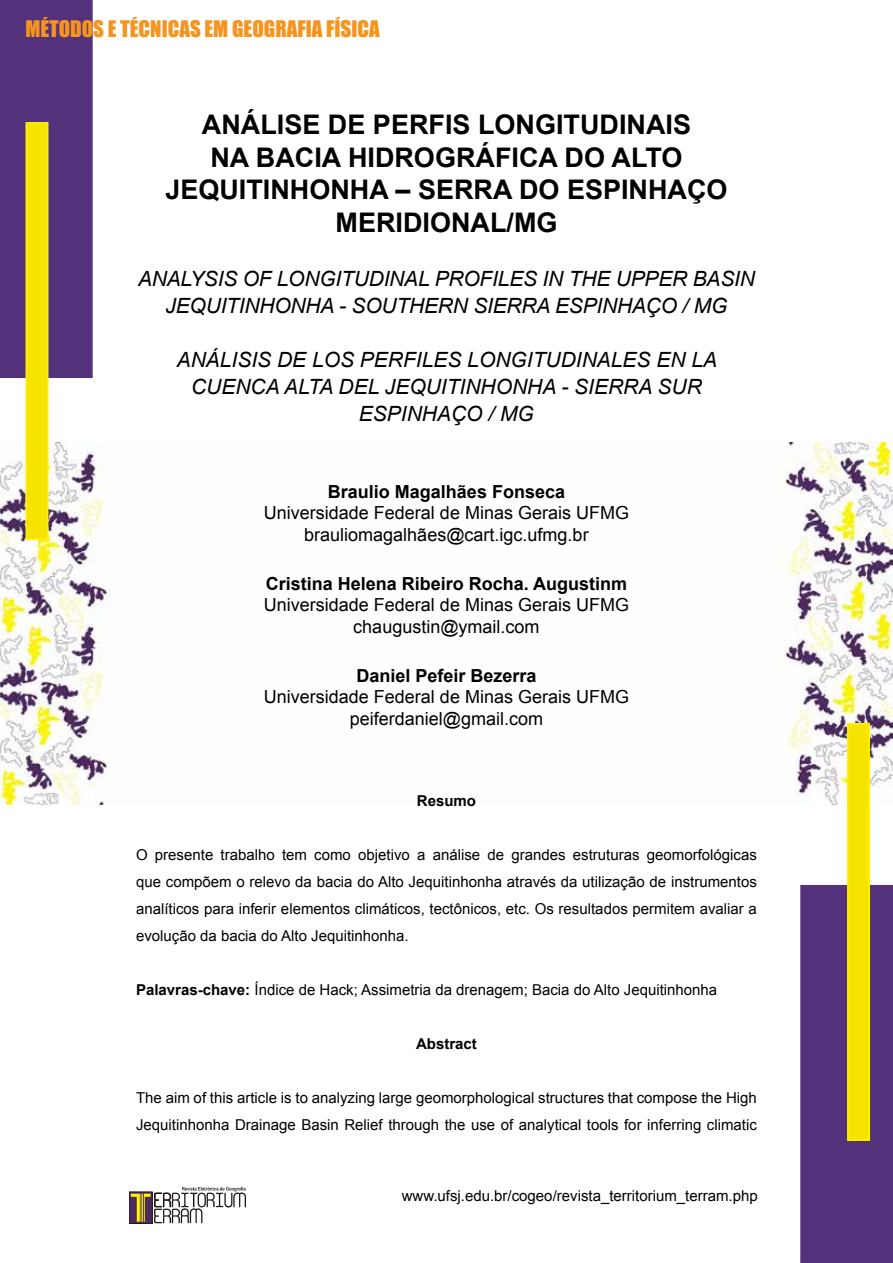
<style>
.page{position:relative;width:893px;height:1263px;background:#fff}
.page>*{position:absolute;margin:0;border:0;box-sizing:border-box;transform-origin:0 0}
.t1{font:700 27px/32.4px "Arial";color:#000;text-align:center}
.t2{font:italic 21px/27px "Arial";letter-spacing:-.01em;color:#000;text-align:center}
.t3{font:21px "Impact";color:#f7941e}
.t4{font:18px/21.6px "Arial";color:#000;text-align:center}
.t5{font:700 18px "Arial";color:#000}
.t6{font:15px/27px "Arial";color:#000;text-align:justify}
.t7{font:700 15px "Arial";color:#000}
.s1{font-weight:700}
</style>
<div class="page">
<img style="left:0;top:442px;width:893px;height:363px">
<div style="left:0;top:0;width:93px;height:378px;background:#54327b;border:2px solid #54327b"></div>
<div style="left:26px;top:122px;width:22px;height:418px;background:#f7e300;border:2px solid #fff200"></div>
<div style="left:800px;top:885px;width:93px;height:378px;background:#54327b;border:2px solid #54327b"></div>
<div style="left:847px;top:723px;width:23px;height:418px;background:#f7e300;border:2px solid #fff200"></div>
<div style="left:129px;top:1192px;width:23px;height:31px;border:1px solid #1f1a17"></div>
<svg style="left:131px;top:1187px;width:115px;height:36px"></svg>
<h2 class="t3" style="left:26px;top:13px;width:356px">MÉTODOS E TÉCNICAS EM GEOGRAFIA FÍSICA</h2>
<h1 class="t1" style="left:165px;top:110px;width:564px">ANÁLISE DE PERFIS LONGITUDINAIS<br>NA BACIA HIDROGRÁFICA DO ALTO<br>JEQUITINHONHA – SERRA DO ESPINHAÇO<br>MERIDIONAL/MG</h1>
<h2 class="t2" style="left:138px;top:265px;width:618px">ANALYSIS OF LONGITUDINAL PROFILES IN THE UPPER BASIN<br>JEQUITINHONHA - SOUTHERN SIERRA ESPINHAÇO / MG</h2>
<h2 class="t2" style="left:177px;top:346px;width:542px">ANÁLISIS DE LOS PERFILES LONGITUDINALES EN LA<br>CUENCA ALTA DEL JEQUITINHONHA - SIERRA SUR<br>ESPINHAÇO / MG</h2>
<p class="t5" style="left:328px;top:480px;width:239px">Braulio Magalhães Fonseca</p>
<p class="t4" style="left:264px;top:503px;width:367px">Universidade Federal de Minas Gerais UFMG brauliomagalhães@cart.igc.ufmg.br</p>
<p class="t5" style="left:266px;top:571px;width:363px">Cristina Helena Ribeiro Rocha. Augustinm</p>
<p class="t4" style="left:264px;top:594px;width:367px">Universidade Federal de Minas Gerais UFMG chaugustin@ymail.com</p>
<p class="t5" style="left:356px;top:663px;width:182px">Daniel Pefeir Bezerra</p>
<p class="t4" style="left:264px;top:686px;width:367px">Universidade Federal de Minas Gerais UFMG peiferdaniel@gmail.com</p>
<p class="t7" style="left:417px;top:791px;width:61px">Resumo</p>
<p class="t6" style="left:136px;top:841px;width:622px">O presente trabalho tem como objetivo a análise de grandes estruturas geomorfológicas que compõem o relevo da bacia do Alto Jequitinhonha através da utilização de instrumentos analíticos para inferir elementos climáticos, tectônicos, etc. Os resultados permitem avaliar a evolução da bacia do Alto Jequitinhonha.</p>
<p class="t6" style="left:136px;top:976px;width:583px"><span class="s1">Palavras-chave:</span> Índice de Hack; Assimetria da drenagem; Bacia do Alto Jequitinhonha</p>
<p class="t7" style="left:416px;top:1034px;width:62px">Abstract</p>
<p class="t6" style="left:136px;top:1084px;width:622px">The aim of this article is to analyzing large geomorphological structures that compose the High<br>Jequitinhonha Drainage Basin Relief through the use of analytical tools for inferring climatic</p>
<p class="t6" style="left:402px;top:1182px;width:357px">www.ufsj.edu.br/cogeo/revista_territorium_terram.php</p>
</div>
